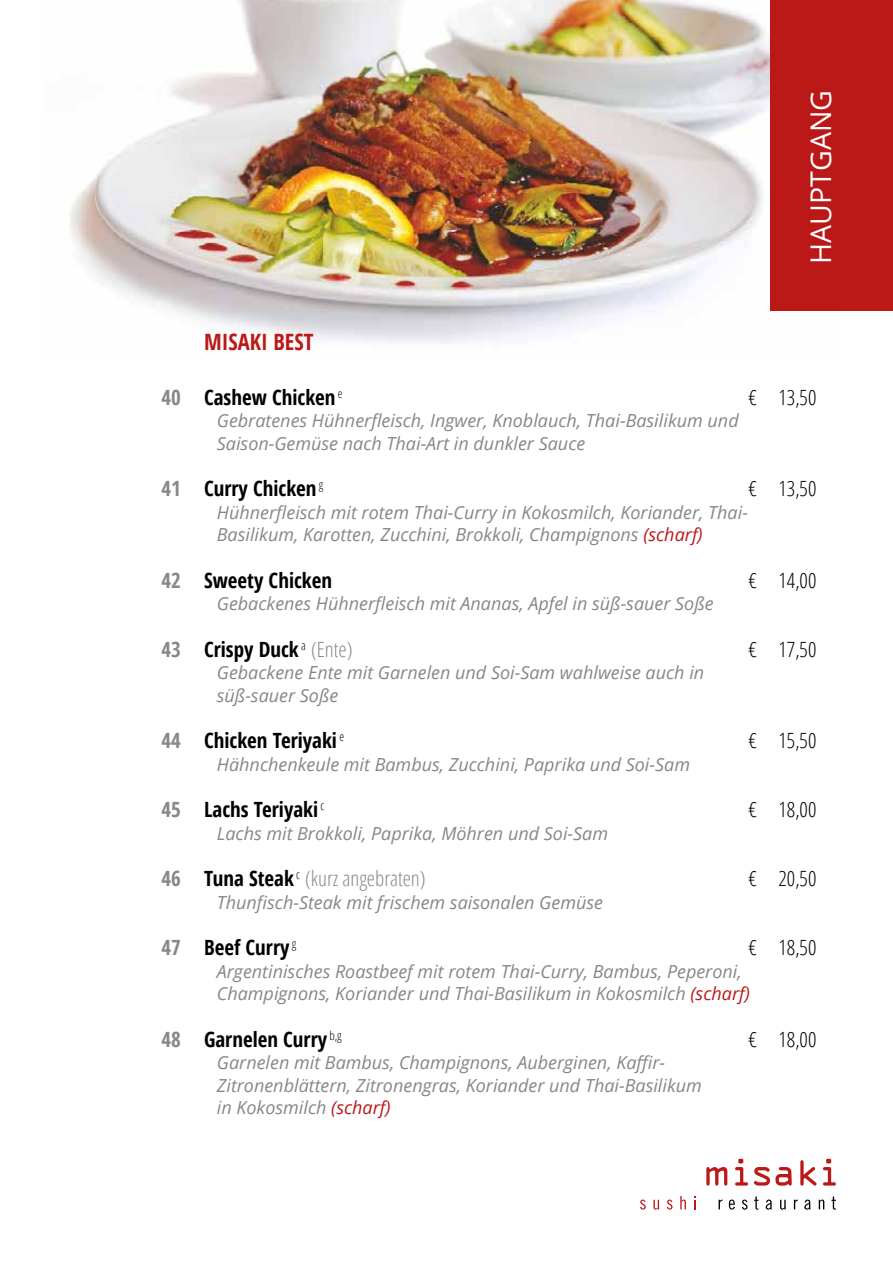
<style>
.page{position:relative;width:893px;height:1263px;background:#fff}
.page>*{position:absolute;margin:0;border:0;box-sizing:border-box;transform-origin:0 0}
.t1{font:28.5px "Open Sans";color:#fff}
.t2{font:700 condensed 22.5px "Open Sans";color:#bb1818}
.t3{font:700 condensed 21px "Open Sans";color:#000}
.t4{font:300 condensed 21px "Open Sans";color:#000}
.t5{font:300 condensed 21px "Open Sans";color:#878787}
.t6{font:italic 18px/22.5px "Open Sans";color:#878787}
.s1{color:#878787}
.s2{color:#bb1818}
.s3{font-weight:300;color:#878787}
.s4{font-weight:700}
.s5{font-weight:700;color:#000}
</style>
<div class="page">
<img style="left:69px;top:0;width:772px;height:344px">
<div style="left:771px;top:0;width:122px;height:310px;background:#bb1818"></div>
<svg style="left:706px;top:1159px;width:130px;height:26px"></svg>
<svg style="left:831px;top:1196px;width:5px;height:13px"></svg>
<svg style="left:819px;top:1199px;width:5px;height:10px"></svg>
<svg style="left:804px;top:1199px;width:6px;height:10px"></svg>
<svg style="left:794px;top:1199px;width:4px;height:10px"></svg>
<svg style="left:780px;top:1200px;width:6px;height:9px"></svg>
<svg style="left:766px;top:1199px;width:6px;height:10px"></svg>
<svg style="left:754px;top:1196px;width:5px;height:13px"></svg>
<svg style="left:742px;top:1199px;width:5px;height:10px"></svg>
<svg style="left:729px;top:1199px;width:6px;height:10px"></svg>
<svg style="left:719px;top:1199px;width:3px;height:10px"></svg>
<svg style="left:694px;top:1196px;width:2px;height:13px"></svg>
<svg style="left:680px;top:1196px;width:6px;height:13px"></svg>
<svg style="left:667px;top:1199px;width:5px;height:10px"></svg>
<svg style="left:653px;top:1200px;width:6px;height:9px"></svg>
<svg style="left:640px;top:1199px;width:6px;height:10px"></svg>
<h1 class="t1" style="left:801px;top:264px;width:175px;rotate:-90deg">HAUPTGANG</h1>
<p class="t2" style="left:204px;top:326px;width:111px">MISAKI BEST</p>
<p class="t3" style="left:162px;top:383px;width:183px"><span class="s1">40</span> Cashew Chicken <sup>e</sup></p>
<p class="t4" style="left:748px;top:383px;width:69px">€ 13,50</p>
<p class="t6" style="left:217px;top:409px;width:523px">Gebratenes Hühnerfleisch, Ingwer, Knoblauch, Thai-Basilikum und<br>Saison-Gemüse nach Thai-Art in dunkler Sauce</p>
<p class="t3" style="left:162px;top:474px;width:163px"><span class="s1">41</span> Curry Chicken <sup>g</sup></p>
<p class="t4" style="left:748px;top:474px;width:69px">€ 13,50</p>
<p class="t6" style="left:217px;top:501px;width:533px">Hühnerfleisch mit rotem Thai-Curry in Kokosmilch, Koriander, Thai-<br>Basilikum, Karotten, Zucchini, Brokkoli, Champignons <span class="s2">(scharf)</span></p>
<p class="t3" style="left:162px;top:565px;width:172px"><span class="s1">42</span> Sweety Chicken</p>
<p class="t4" style="left:748px;top:566px;width:69px">€ 14,00</p>
<p class="t6" style="left:217px;top:592px;width:498px">Gebackenes Hühnerfleisch mit Ananas, Apfel in süß-sauer Soße</p>
<p class="t3" style="left:162px;top:634px;width:192px"><span class="s1">43</span> Crispy Duck <sup>a</sup> <span class="s3">(Ente)</span></p>
<p class="t4" style="left:748px;top:635px;width:69px">€ 17,50</p>
<p class="t6" style="left:217px;top:661px;width:489px">Gebackene Ente mit Garnelen und Soi-Sam wahlweise auch in süß-sauer Soße</p>
<p class="t3" style="left:162px;top:726px;width:184px"><span class="s1">44</span> Chicken Teriyaki <sup>e</sup></p>
<p class="t4" style="left:748px;top:726px;width:69px">€ 15,50</p>
<p class="t6" style="left:217px;top:752px;width:475px">Hähnchenkeule mit Bambus, Zucchini, Paprika und Soi-Sam</p>
<p class="t3" style="left:162px;top:795px;width:164px"><span class="s1">45</span> Lachs Teriyaki <sup>c</sup></p>
<p class="t4" style="left:748px;top:795px;width:69px">€ 18,00</p>
<p class="t6" style="left:217px;top:821px;width:393px">Lachs mit Brokkoli, Paprika, Möhren und Soi-Sam</p>
<p class="t5" style="left:162px;top:864px;width:266px"><span class="s4">46</span> <span class="s5">Tuna Steak</span> <sup>c</sup> (kurz angebraten)</p>
<p class="t4" style="left:748px;top:864px;width:69px">€ 20,50</p>
<p class="t6" style="left:217px;top:890px;width:388px">Thunfisch-Steak mit frischem saisonalen Gemüse</p>
<p class="t3" style="left:162px;top:933px;width:136px"><span class="s1">47</span> Beef Curry <sup>g</sup></p>
<p class="t4" style="left:748px;top:933px;width:69px">€ 18,50</p>
<p class="t6" style="left:217px;top:959px;width:534px">Argentinisches Roastbeef mit rotem Thai-Curry, Bambus, Peperoni,<br>Champignons, Koriander und Thai-Basilikum in Kokosmilch <span class="s2">(scharf)</span></p>
<p class="t3" style="left:162px;top:1024px;width:182px"><span class="s1">48</span> Garnelen Curry <sup>b,g</sup></p>
<p class="t4" style="left:748px;top:1025px;width:69px">€ 18,00</p>
<p class="t6" style="left:217px;top:1051px;width:487px">Garnelen mit Bambus, Champignons, Auberginen, Kaffir-<br>Zitronenblättern, Zitronengras, Koriander und Thai-Basilikum in Kokosmilch <span class="s2">(scharf)</span></p>
</div>
